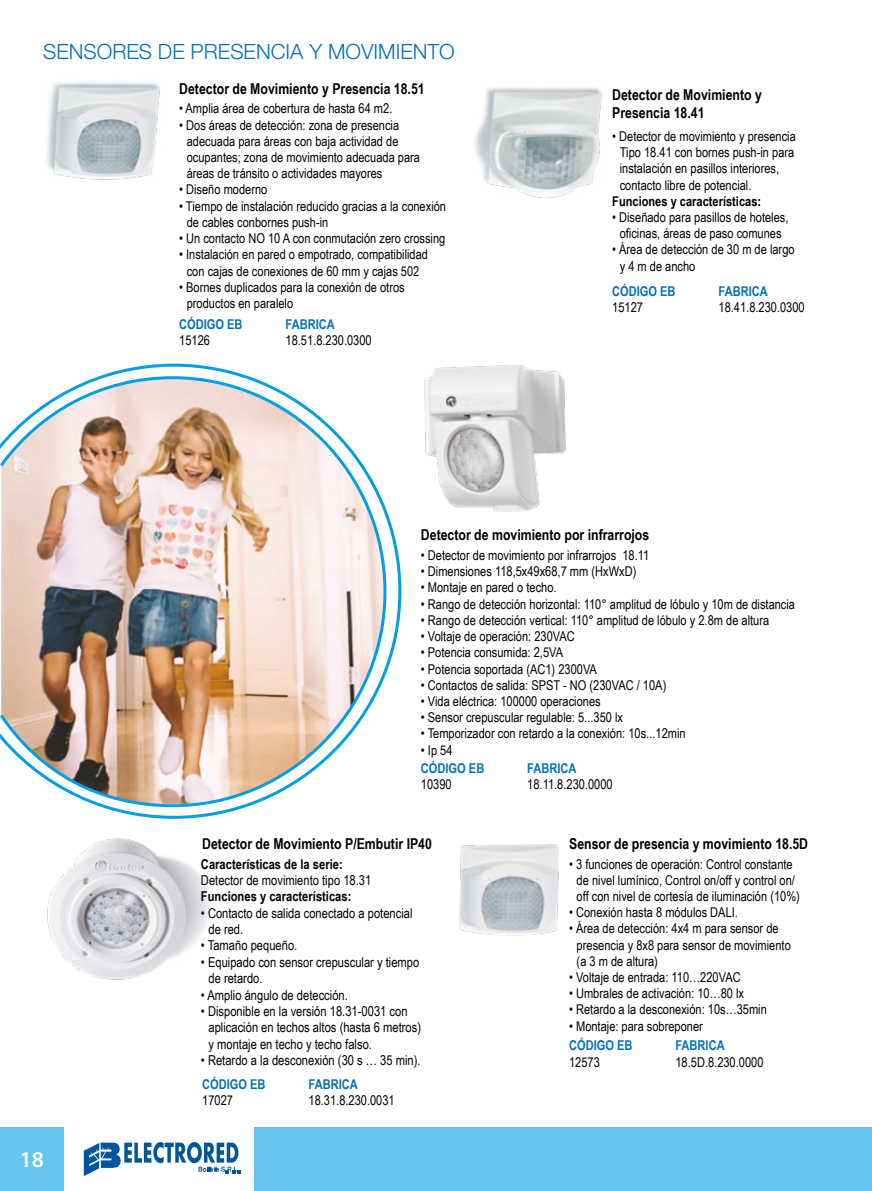
<style>
.page{position:relative;width:872px;height:1191px;background:#fff}
.page>*{position:absolute;margin:0;border:0;box-sizing:border-box;transform-origin:0 0}
.t1{font:600 22.5px "Myriad Pro";color:#fff}
.t2{font:300 21px "Helvetica Neue LT Std";color:#006fb9}
.t3{font:700 15px/18px "Arial Narrow";color:#000}
.t4{font:13.65px/16.4px "Arial Narrow";color:#000}
.t5{font:700 13.65px "Arial Narrow";color:#000}
.t6{font:13.5px/16.2px "Arial Narrow";color:#000}
.t7{font:700 13.5px "Arial Narrow";color:#006fb9}
.t8{font:700 13.5px "Arial Narrow";color:#000}
</style>
<div class="page">
<div style="left:0;top:1127px;width:64px;height:64px;background:#66c5ee"></div>
<div style="left:255px;top:1127px;width:617px;height:64px;background:#66c5ee"></div>
<svg style="left:84px;top:1142px;width:157px;height:34px"></svg>
<img style="left:424px;top:364px;width:142px;height:147px">
<img style="left:459px;top:844px;width:100px;height:92px">
<img style="left:46px;top:82px;width:114px;height:98px">
<img style="left:474px;top:87px;width:128px;height:111px">
<img style="left:47px;top:838px;width:162px;height:142px">
<img style="left:0;top:363px;width:402px;height:456px">
<h2 class="t2" style="left:43px;top:39px;width:413px">SENSORES DE PRESENCIA Y MOVIMIENTO</h2>
<p class="t3" style="left:179px;top:79px;width:247px">Detector de Movimiento y Presencia 18.51</p>
<p class="t3" style="left:612px;top:85px;width:151px">Detector de Movimiento y<br>Presencia 18.41</p>
<p class="t6" style="left:179px;top:100px;width:215px">• Amplia área de cobertura de hasta 64 m2.</p>
<p class="t6" style="left:187px;top:116px;width:235px;text-indent:-8px">• Dos áreas de detección: zona de presencia adecuada para áreas con baja actividad de ocupantes; zona de movimiento adecuada para áreas de tránsito o actividades mayores</p>
<p class="t6" style="left:179px;top:181px;width:90px">• Diseño moderno</p>
<p class="t6" style="left:187px;top:197px;width:261px;text-indent:-8px">• Tiempo de instalación reducido gracias a la conexión de cables conbornes push-in</p>
<p class="t6" style="left:179px;top:230px;width:268px">• Un contacto NO 10 A con conmutación zero crossing</p>
<p class="t6" style="left:179px;top:246px;width:250px;text-align:center">• Instalación en pared o empotrado, compatibilidad con cajas de conexiones de 60 mm y cajas 502</p>
<p class="t6" style="left:187px;top:278px;width:219px;text-indent:-8px">• Bornes duplicados para la conexión de otros productos en paralelo</p>
<p class="t6" style="left:619px;top:128px;width:178px;text-indent:-8px">• Detector de movimiento y presencia Tipo 18.41 con bornes push-in para instalación en pasillos interiores, contacto libre de potencial.</p>
<p class="t8" style="left:612px;top:191px;width:150px">Funciones y características:</p>
<p class="t6" style="left:612px;top:209px;width:178px;text-align:center">• Diseñado para pasillos de hoteles, oficinas, áreas de paso comunes</p>
<p class="t6" style="left:619px;top:241px;width:176px;text-indent:-8px">• Área de detección de 30 m de largo y 4 m de ancho</p>
<p class="t7" style="left:612px;top:281px;width:65px">CÓDIGO EB</p>
<p class="t7" style="left:718px;top:281px;width:51px">FABRICA</p>
<p class="t6" style="left:612px;top:299px;width:32px">15127</p>
<p class="t6" style="left:718px;top:299px;width:88px">18.41.8.230.0300</p>
<p class="t7" style="left:179px;top:314px;width:65px">CÓDIGO EB</p>
<p class="t7" style="left:285px;top:314px;width:51px">FABRICA</p>
<p class="t6" style="left:179px;top:332px;width:32px">15126</p>
<p class="t6" style="left:285px;top:332px;width:88px">18.51.8.230.0300</p>
<p class="t3" style="left:421px;top:525px;width:230px">Detector de movimiento por infrarrojos</p>
<p class="t6" style="left:421px;top:546px;width:230px">• Detector de movimiento por infrarrojos 18.11</p>
<p class="t6" style="left:421px;top:563px;width:217px">• Dimensiones 118,5x49x68,7 mm (HxWxD)</p>
<p class="t6" style="left:421px;top:579px;width:137px">• Montaje en pared o techo.</p>
<p class="t6" style="left:421px;top:595px;width:376px">• Rango de detección horizontal: 110° amplitud de lóbulo y 10m de distancia</p>
<p class="t6" style="left:421px;top:611px;width:350px">• Rango de detección vertical: 110° amplitud de lóbulo y 2.8m de altura</p>
<p class="t6" style="left:421px;top:627px;width:155px">• Voltaje de operación: 230VAC</p>
<p class="t6" style="left:421px;top:644px;width:144px">• Potencia consumida: 2,5VA</p>
<p class="t6" style="left:421px;top:660px;width:177px">• Potencia soportada (AC1) 2300VA</p>
<p class="t6" style="left:421px;top:676px;width:247px">• Contactos de salida: SPST - NO (230VAC / 10A)</p>
<p class="t6" style="left:421px;top:692px;width:181px">• Vida eléctrica: 100000 operaciones</p>
<p class="t6" style="left:421px;top:708px;width:204px">• Sensor crepuscular regulable: 5...350 lx</p>
<p class="t6" style="left:421px;top:725px;width:266px">• Temporizador con retardo a la conexión: 10s...12min</p>
<p class="t6" style="left:421px;top:741px;width:33px">• Ip 54</p>
<p class="t7" style="left:421px;top:758px;width:65px">CÓDIGO EB</p>
<p class="t7" style="left:527px;top:758px;width:51px">FABRICA</p>
<p class="t6" style="left:421px;top:776px;width:32px">10390</p>
<p class="t6" style="left:527px;top:776px;width:87px">18.11.8.230.0000</p>
<h1 class="t1" style="left:20px;top:1144px;width:26px">18</h1>
<p class="t3" style="left:202px;top:834px;width:231px">Detector de Movimiento P/Embutir IP40</p>
<p class="t5" style="left:201px;top:853px;width:143px">Características de la serie:</p>
<p class="t4" style="left:201px;top:871px;width:172px">Detector de movimiento tipo 18.31</p>
<p class="t5" style="left:201px;top:886px;width:152px">Funciones y características:</p>
<p class="t4" style="left:208px;top:904px;width:206px;text-indent:-7px">• Contacto de salida conectado a potencial de red.</p>
<p class="t4" style="left:201px;top:937px;width:98px">• Tamaño pequeño.</p>
<p class="t4" style="left:208px;top:953px;width:212px;text-indent:-7px">• Equipado con sensor crepuscular y tiempo de retardo.</p>
<p class="t4" style="left:201px;top:986px;width:148px">• Amplio ángulo de detección.</p>
<p class="t4" style="left:208px;top:1002px;width:214px;text-indent:-7px">• Disponible en la versión 18.31-0031 con aplicación en techos altos (hasta 6 metros) y montaje en techo y techo falso.</p>
<p class="t4" style="left:201px;top:1051px;width:221px">• Retardo a la desconexión (30 s … 35 min).</p>
<p class="t7" style="left:202px;top:1074px;width:65px">CÓDIGO EB</p>
<p class="t7" style="left:308px;top:1074px;width:51px">FABRICA</p>
<p class="t6" style="left:202px;top:1092px;width:32px">17027</p>
<p class="t6" style="left:308px;top:1092px;width:88px">18.31.8.230.0031</p>
<p class="t3" style="left:569px;top:834px;width:240px">Sensor de presencia y movimiento 18.5D</p>
<p class="t6" style="left:569px;top:855px;width:232px;text-align:center">• 3 funciones de operación: Control constante de nivel lumínico, Control on/off y control on/ off con nivel de cortesía de iluminación (10%)</p>
<p class="t6" style="left:569px;top:903px;width:170px">• Conexión hasta 8 módulos DALI.</p>
<p class="t6" style="left:576px;top:920px;width:216px;text-indent:-8px">• Área de detección: 4x4 m para sensor de presencia y 8x8 para sensor de movimiento (a 3 m de altura)</p>
<p class="t6" style="left:569px;top:968px;width:173px">• Voltaje de entrada: 110…220VAC</p>
<p class="t6" style="left:569px;top:984px;width:176px">• Umbrales de activación: 10…80 lx</p>
<p class="t6" style="left:569px;top:1001px;width:199px">• Retardo a la desconexión: 10s…35min</p>
<p class="t6" style="left:569px;top:1017px;width:135px">• Montaje: para sobreponer</p>
<p class="t7" style="left:569px;top:1035px;width:65px">CÓDIGO EB</p>
<p class="t7" style="left:675px;top:1035px;width:51px">FABRICA</p>
<p class="t6" style="left:569px;top:1053px;width:32px">12573</p>
<p class="t6" style="left:675px;top:1053px;width:90px">18.5D.8.230.0000</p>
</div>
